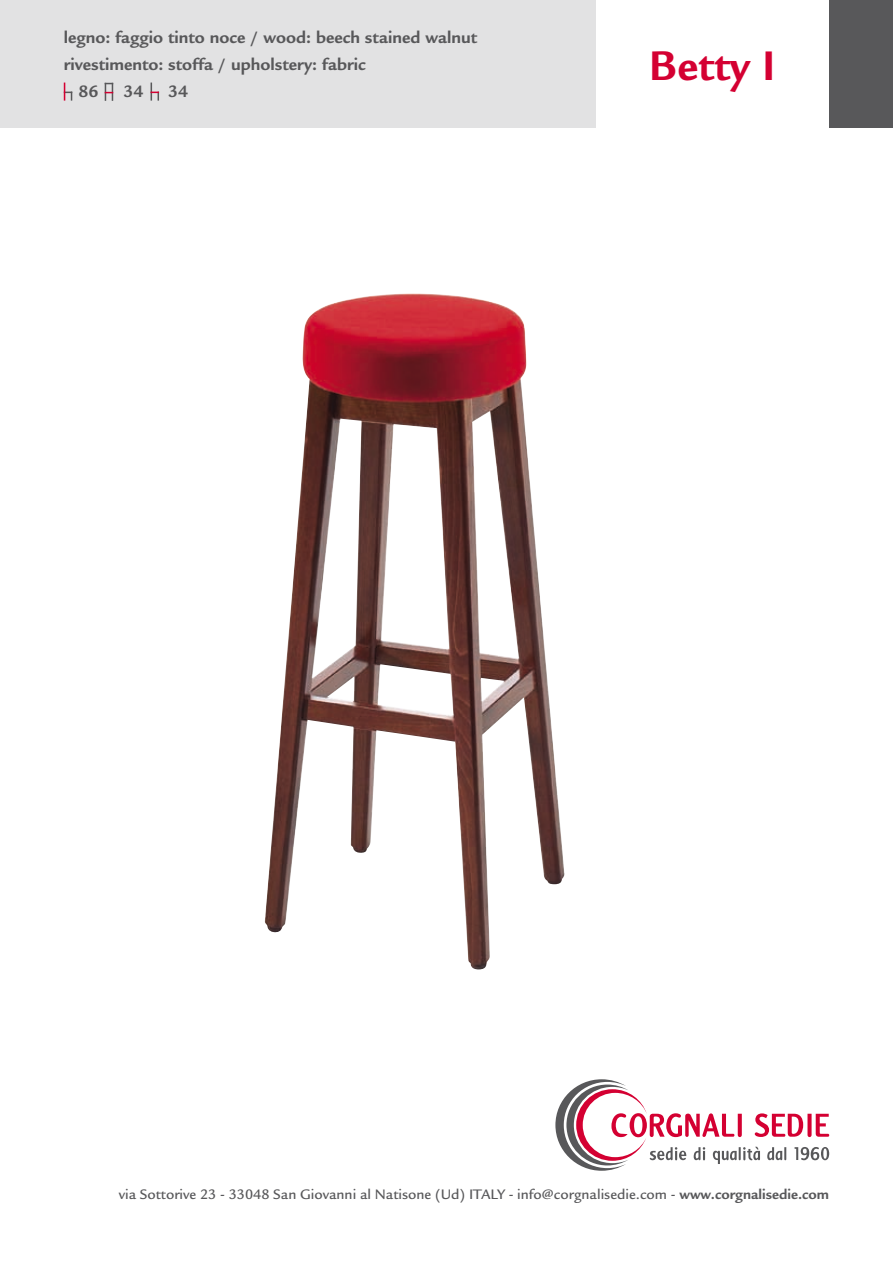
<style>
.page{position:relative;width:893px;height:1263px;background:#fff}
.page>*{position:absolute;margin:0;border:0;box-sizing:border-box;transform-origin:0 0}
.t1{font:700 45px "Legacy Sans";color:#d40032}
.t2{font:700 18px "Legacy Sans";color:#58585a}
.t3{font:500 15px "Legacy Sans";color:#58585a}
.s1{font-weight:700}
</style>
<div class="page">
<div style="left:829px;top:0;width:64px;height:128px;background:#58585a"></div>
<img style="left:265px;top:294px;width:300px;height:675px">
<div style="left:0;top:0;width:595px;height:128px;background:#e2e2e3"></div>
<svg style="left:151px;top:83px;width:8px;height:18px"></svg>
<svg style="left:64px;top:83px;width:8px;height:18px"></svg>
<svg style="left:105px;top:83px;width:8px;height:18px"></svg>
<svg style="left:555px;top:1079px;width:274px;height:92px"></svg>
<p class="t2" style="left:64px;top:27px;width:415px">legno: faggio tinto noce / wood: beech stained walnut</p>
<p class="t2" style="left:64px;top:54px;width:303px">rivestimento: stoffa / upholstery: fabric</p>
<p class="t2" style="left:79px;top:81px;width:22px">86</p>
<p class="t2" style="left:123px;top:81px;width:22px">34</p>
<p class="t2" style="left:168px;top:81px;width:22px">34</p>
<h1 class="t1" style="left:649px;top:40px;width:128px">Betty I</h1>
<p class="t3" style="left:119px;top:1185px;width:712px">via Sottorive 23 - 33048 San Giovanni al Natisone (Ud) ITALY - info@corgnalisedie.com - <span class="s1">www.corgnalisedie.com</span></p>
</div>
